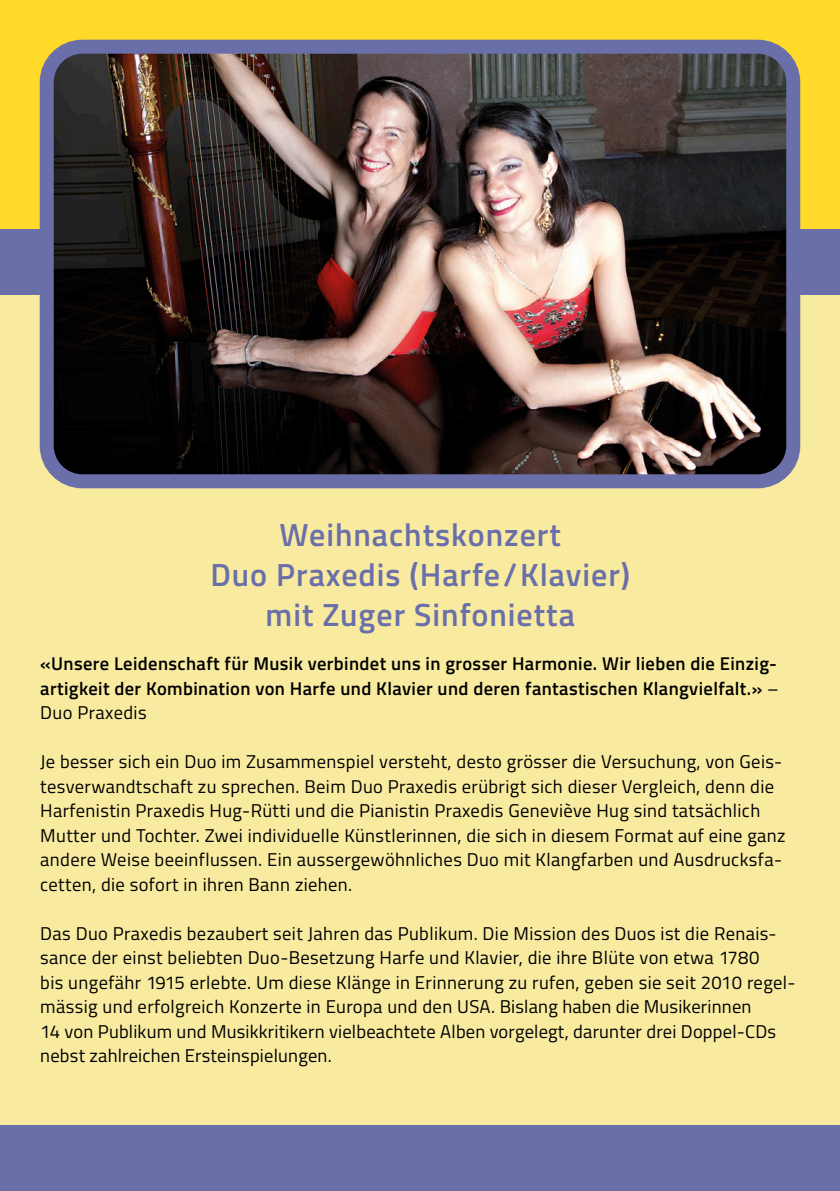
<style>
.page{position:relative;width:840px;height:1191px;background:#fff}
.page>*{position:absolute;margin:0;border:0;box-sizing:border-box;transform-origin:0 0}
._04a_subheads_front{font:600 32px/40px "Titillium Web";letter-spacing:.03em;color:#6a6faa;text-align:center}
._05_copy_inside{font:18.4px/24.4px "Titillium Web";letter-spacing:.02em;color:#000}
._05_copy_inside-2{font:600 18.4px/24.6px "Titillium Web";letter-spacing:.02em;color:#000;text-align:justify}
.s1{font-weight:400}
</style>
<div class="page">
<div style="left:0;top:0;width:839px;height:236px;background:#ffda29"></div>
<div style="left:0;top:295px;width:839px;height:896px;background:#f8eba0"></div>
<div style="left:0;top:230px;width:839px;height:65px;background:#6a6faa"></div>
<div style="left:0;top:1125px;width:839px;height:66px;background:#6a6faa"></div>
<img style="left:55px;top:55px;width:729px;height:418px">
<div style="left:40px;top:40px;width:759px;height:448px;border:14px solid #6a6faa;border-radius:36px"></div>
<p class="_04a_subheads_front" style="left:279px;top:513px;width:282px">Weihnachtskonzert</p>
<p class="_04a_subheads_front" style="left:210px;top:553px;width:421px">Duo Praxedis (Harfe/Klavier) mit Zuger Sinfonietta</p>
<p class="_05_copy_inside-2" style="left:40px;top:650px;width:739px">«Unsere Leidenschaft für Musik verbindet uns in grosser Harmonie. Wir lieben die Einzig&shy;artigkeit der Kombination von Harfe und Klavier und deren fantastischen Klangvielfalt.» <span class="s1">– Duo Praxedis</span></p>
<p class="_05_copy_inside" style="left:40px;top:748px;width:746px">Je besser sich ein Duo im Zusammenspiel versteht, desto grösser die Versuchung, von Geis&shy;tesverwandtschaft zu sprechen. Beim Duo Praxedis erübrigt sich dieser Vergleich, denn die Harfenistin Praxedis Hug-Rütti und die Pianistin Praxedis Geneviève Hug sind tatsächlich Mutter und Tochter. Zwei individuelle Künstlerinnen, die sich in diesem Format auf eine ganz andere Weise beeinflussen. Ein aussergewöhnliches Duo mit Klangfarben und Ausdrucksfa&shy;cetten, die sofort in ihren Bann ziehen.</p>
<p class="_05_copy_inside" style="left:40px;top:920px;width:756px">Das Duo Praxedis bezaubert seit Jahren das Publikum. Die Mission des Duos ist die Renais&shy;sance der einst beliebten Duo-Besetzung Harfe und Klavier, die ihre Blüte von etwa 1780<br>bis ungefähr 1915 erlebte. Um diese Klänge in Erinnerung zu rufen, geben sie seit 2010 regel&shy;mässig und erfolgreich Konzerte in Europa und den USA. Bislang haben die Musikerinnen<br>14 von Publikum und Musikkritikern vielbeachtete Alben vorgelegt, darunter drei Doppel-CDs nebst zahlreichen Ersteinspielungen.</p>
</div>
